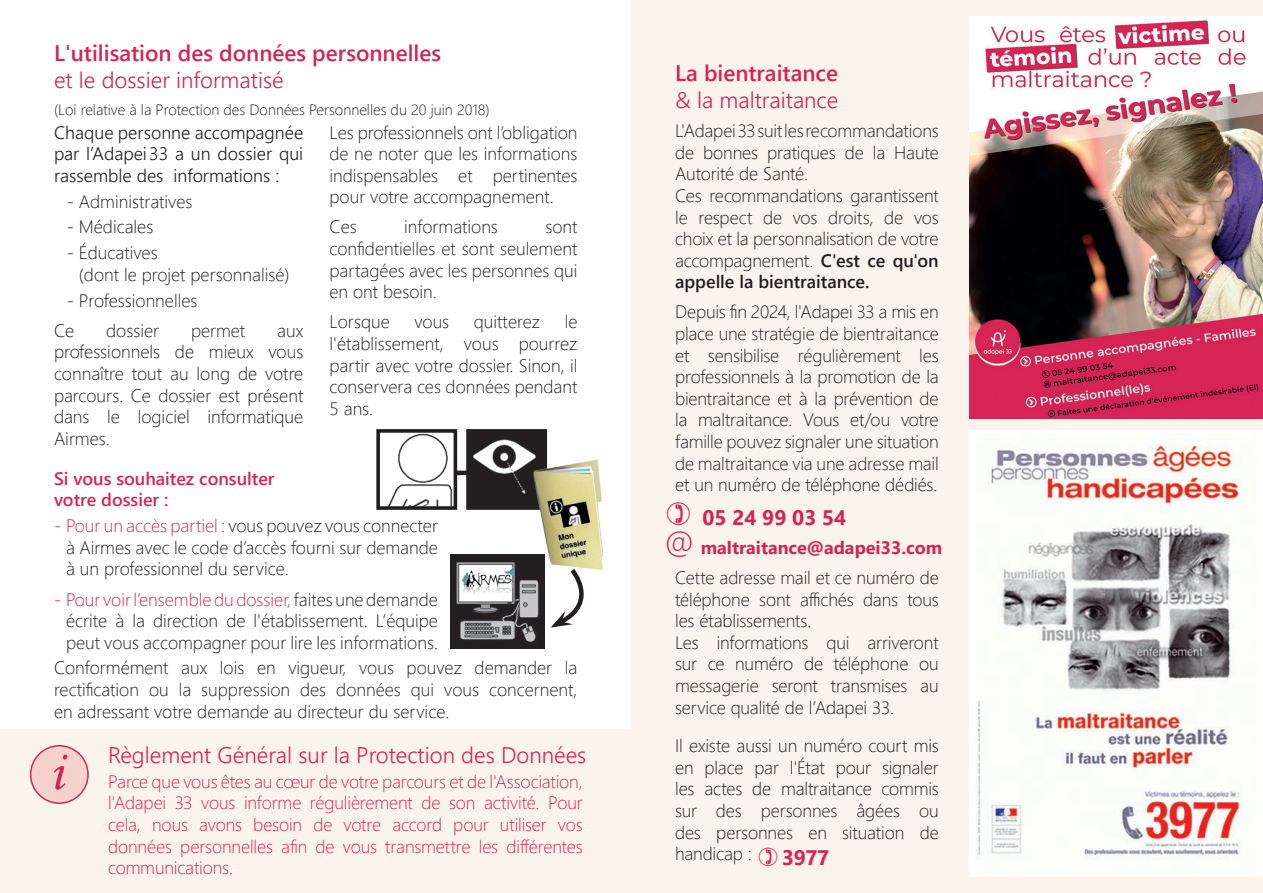
<style>
.page{position:relative;width:1263px;height:893px;background:#fff}
.page>*{position:absolute;margin:0;border:0;box-sizing:border-box;transform-origin:0 0}
.t1{font:55.5px "Monotype Corsiva";color:#d62355}
.t2{font:300 22.5px "Segoe UI";color:#d62355}
.t3{font:600 22.5px "Segoe UI";color:#d62355}
.t4{font:700 21px "Segoe UI";color:#d62355}
.t5{font:300 18px/21.6px "Segoe UI";color:#231f20;text-align:justify}
.t6{font:300 18px/21.6px "Segoe UI";letter-spacing:-.01em;color:#d62355;text-align:justify}
.t7{font:300 18px/21.6px "Segoe UI";color:#231f20;text-align:justify}
.t8{font:600 18px/21.6px "Segoe UI";color:#d62355}
.t9{font:700 18px "Segoe UI";color:#d62355}
.t10{font:300 15px "Segoe UI";color:#231f20}
.s1{color:#d62355}
.s2{font-weight:600}
.s3{font-weight:300;font-size:31.5px}
</style>
<div class="page">
<div style="left:631px;top:0;width:632px;height:893px;background:#faf4ed"></div>
<img style="left:969px;top:17px;width:294px;height:402px">
<div style="left:969px;top:430px;width:294px;height:446px;background:#fff"></div>
<img style="left:976px;top:444px;width:265px;height:416px">
<svg style="left:551px;top:581px;width:33px;height:47px"></svg>
<img style="left:451px;top:555px;width:93px;height:93px">
<img style="left:462px;top:568px;width:52px;height:30px">
<hr style="left:456px;top:471px;width:22px;height:4px;background:#231f20">
<img style="left:388px;top:434px;width:64px;height:71px">
<div style="left:376px;top:429px;width:81px;height:81px;border:4px solid #231f20"></div>
<img style="left:471px;top:434px;width:71px;height:71px">
<div style="left:466px;top:429px;width:81px;height:81px;border:4px solid #231f20"></div>
<img style="left:528px;top:450px;width:76px;height:131px">
<div style="left:0;top:729px;width:631px;height:164px;background:#faf4ed"></div>
<div style="left:31px;top:746px;width:57px;height:57px;background:#f6d2cf;border-radius:50%"></div>
<div style="left:30px;top:745px;width:59px;height:59px;border:2px solid #d62355;border-radius:50%"></div>
<p class="t3" style="left:54px;top:44px;width:389px">L'utilisation des données personnelles</p>
<p class="t2" style="left:54px;top:71px;width:231px">et le dossier informatisé</p>
<p class="t10" style="left:54px;top:103px;width:437px">(Loi relative à la Protection des Données Personnelles du 20 juin 2018)</p>
<p class="t7" style="left:54px;top:120px;width:251px">Chaque personne accompagnée par l’Adapei 33 a un dossier qui rassemble des informations :</p>
<p class="t5" style="left:67px;top:192px;width:127px">- Administratives</p>
<p class="t5" style="left:67px;top:218px;width:88px">- Médicales</p>
<p class="t5" style="left:79px;top:244px;width:212px;text-indent:-12px">- Éducatives<br>(dont le projet personnalisé)</p>
<p class="t5" style="left:54px;top:287px;width:145px;line-height:30.2px;text-indent:13px">- Professionnelles<br>Ce</p>
<p class="t5" style="left:330px;top:123px;width:249px">Les professionnels ont l’obligation de ne noter que les informations indispensables et pertinentes pour votre accompagnement.</p>
<p class="t5" style="left:330px;top:218px;width:29px">Ces</p>
<p class="t5" style="left:404px;top:218px;width:95px">informations</p>
<p class="t5" style="left:330px;top:218px;width:249px;text-indent:216px">sont confidentielles et sont seulement partagées avec les personnes qui en ont besoin.</p>
<p class="t5" style="left:330px;top:313px;width:62px">Lorsque</p>
<p class="t5" style="left:414px;top:313px;width:36px">vous</p>
<p class="t5" style="left:474px;top:313px;width:68px">quitterez</p>
<p class="t5" style="left:330px;top:313px;width:249px;text-indent:235px">le l'établissement, vous pourrez partir avec votre dossier. Sinon, il conservera ces données pendant 5 ans.</p>
<p class="t5" style="left:106px;top:321px;width:54px">dossier</p>
<p class="t5" style="left:191px;top:321px;width:56px">permet</p>
<p class="t5" style="left:54px;top:321px;width:251px;text-indent:223px">aux professionnels de mieux vous connaître tout au long de votre parcours. Ce dossier est présent dans le logiciel informatique Airmes.</p>
<p class="t8" style="left:54px;top:469px;width:222px">Si vous souhaitez consulter votre dossier :</p>
<p class="t5" style="left:66px;top:517px;width:373px;text-indent:-12px"><span class="s1">- Pour un accès partiel :</span> vous pouvez vous connecter à Airmes avec le code d’accès fourni sur demande à un professionnel du service.</p>
<p class="t5" style="left:66px;top:590px;width:373px;text-indent:-12px"><span class="s1">- Pour voir l’ensemble du dossier,</span> faites une demande écrite à la direction de l'établissement. L’équipe peut vous accompagner pour lire les informations.</p>
<p class="t5" style="left:54px;top:659px;width:525px">Conformément aux lois en vigueur, vous pouvez demander la rectification ou la suppression des données qui vous concernent, en adressant votre demande au directeur du service.</p>
<h1 class="t1" style="left:49px;top:737px;width:15px">i</h1>
<p class="t2" style="left:108px;top:734px;width:480px">Règlement Général sur la Protection des Données</p>
<p class="t6" style="left:108px;top:772px;width:476px">Parce que vous êtes au cœur de votre parcours et de l'Association, l'Adapei 33 vous informe régulièrement de son activité. Pour cela, nous avons besoin de votre accord pour utiliser vos données personnelles afin de vous transmettre les différentes communications.</p>
<p class="t3" style="left:675px;top:64px;width:165px">La bientraitance</p>
<p class="t2" style="left:675px;top:91px;width:165px">&amp; la maltraitance</p>
<p class="t5" style="left:675px;top:122px;width:265px;text-align:left">L'Adapei 33 suit les recommandations de bonnes pratiques de la Haute<br>Autorité de Santé.<br>Ces recommandations garantissent le respect de vos droits, de vos choix et la personnalisation de votre accompagnement. <span class="s2">C'est ce qu'on appelle la bientraitance.</span></p>
<p class="t5" style="left:675px;top:299px;width:265px">Depuis fin 2024, l'Adapei 33 a mis en place une stratégie de bientraitance et sensibilise régulièrement les professionnels à la promotion de la bientraitance et à la prévention de la maltraitance. Vous et/ou votre famille pouvez signaler une situation de maltraitance via une adresse mail et un numéro de téléphone dédiés.</p>
<p class="t4" style="left:702px;top:509px;width:145px">05 24 99 03 54</p>
<p class="t9" style="left:664px;top:540px;width:279px"><span class="s3">@</span> maltraitance@adapei33.com</p>
<p class="t5" style="left:675px;top:569px;width:265px;text-align:left">Cette adresse mail et ce numéro de téléphone sont affichés dans tous les établissements.<br>Les informations qui arriveront sur ce numéro de téléphone ou messagerie seront transmises au service qualité de l’Adapei 33.</p>
<p class="t5" style="left:675px;top:737px;width:265px">Il existe aussi un numéro court mis en place par l'État pour signaler les actes de maltraitance commis sur des personnes âgées ou des personnes en situation de handicap :</p>
<p class="t4" style="left:782px;top:849px;width:49px">3977</p>
</div>
